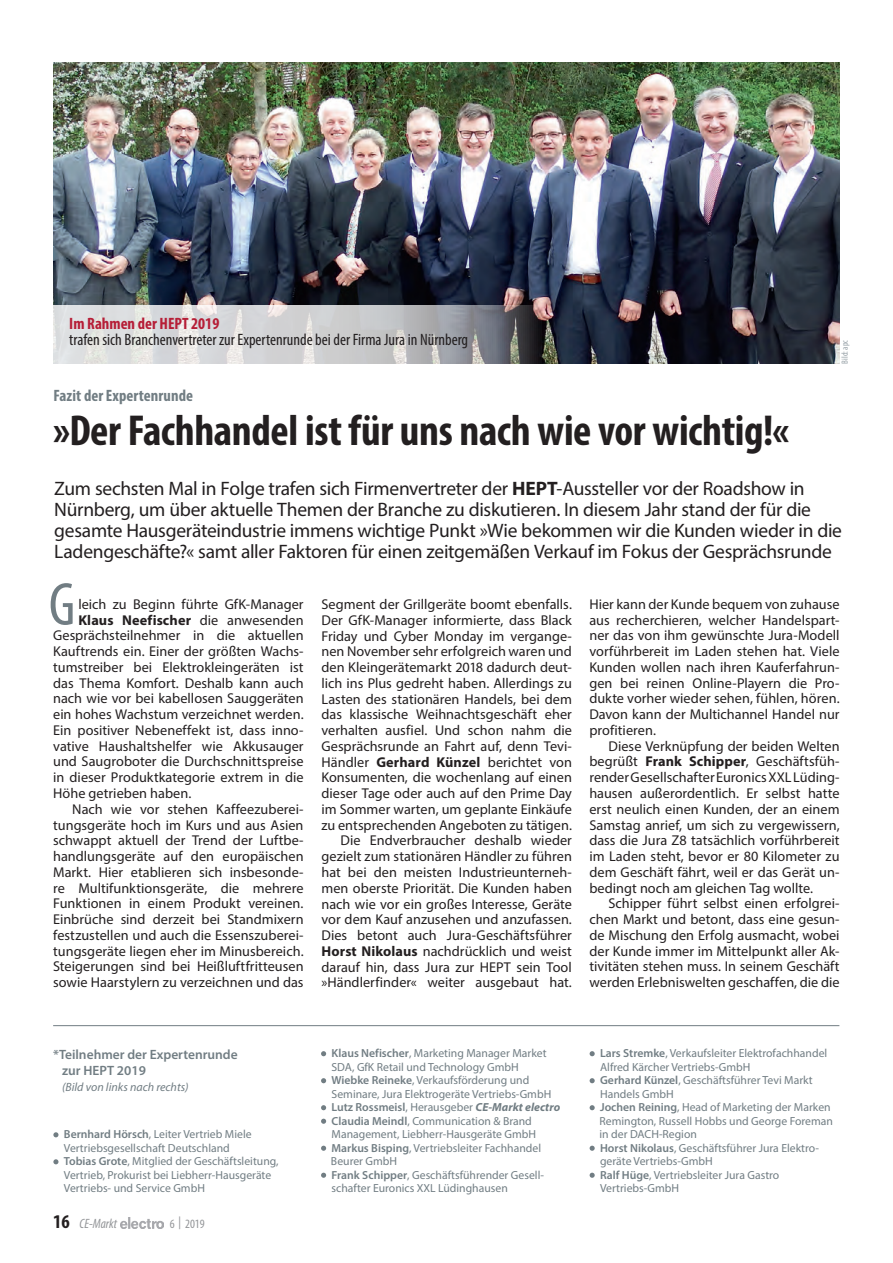
<style>
.page{position:relative;width:893px;height:1263px;background:#fff}
.page>*{position:absolute;margin:0;border:0;box-sizing:border-box;transform-origin:0 0}
.t1{font:condensed 61.05px "Myriad Pro";color:#717d83}
.t2{font:700 condensed 43.5px "Myriad Pro";letter-spacing:-.01em;color:#231f20}
.t3{font:19.5px/21px "Myriad Pro";letter-spacing:-.015em;color:#231f20}
.t4{font:condensed 16.5px "Myriad Pro";color:#231f20}
.t5{font:700 condensed 16.5px "Myriad Pro";letter-spacing:.005em;color:#717d83}
.t6{font:700 condensed 16.5px "Myriad Pro";color:#b61e37}
.t7{font:14.25px/15.8px "Myriad Pro";letter-spacing:.005em;color:#231f20;text-align:justify}
.t8{font:700 14.25px "Myriad Pro";letter-spacing:.01em;color:#231f20}
.t9{font:600 13.5px/15.8px "Myriad Pro";color:#717d83}
.t10{font:italic condensed 13.5px "Myriad Pro";color:#939598}
.t11{font:condensed 12.75px "Myriad Pro";color:#939598}
.t12{font:italic 12px "Myriad Pro";color:#717d83}
.t13{font:11.7px/13.5px "Myriad Pro";color:#717d83}
.t14{font:condensed 9px "Myriad Pro";color:#97a1a7}
.s1{font-weight:700}
.s2{font-weight:400}
.s3{font-weight:600}
.s4{font-weight:700;font-style:normal;font-size:19.5px;color:#231f20}
.s5{font-weight:700;font-style:italic}
</style>
<div class="page">
<img style="left:54px;top:62px;width:786px;height:302px">
<img style="left:121px;top:1217px;width:43px;height:11px">
<svg style="left:53px;top:1132px;width:5px;height:5px"></svg>
<svg style="left:53px;top:1159px;width:5px;height:5px"></svg>
<svg style="left:321px;top:1051px;width:5px;height:5px"></svg>
<svg style="left:321px;top:1078px;width:5px;height:5px"></svg>
<svg style="left:321px;top:1105px;width:5px;height:5px"></svg>
<svg style="left:321px;top:1119px;width:5px;height:5px"></svg>
<svg style="left:321px;top:1146px;width:5px;height:5px"></svg>
<svg style="left:321px;top:1173px;width:5px;height:5px"></svg>
<svg style="left:590px;top:1051px;width:5px;height:5px"></svg>
<svg style="left:590px;top:1078px;width:5px;height:5px"></svg>
<svg style="left:590px;top:1105px;width:5px;height:5px"></svg>
<svg style="left:590px;top:1146px;width:5px;height:5px"></svg>
<svg style="left:590px;top:1173px;width:5px;height:5px"></svg>
<hr style="left:53px;top:1025px;width:786px;height:1px;background:#717d83">
<svg style="left:53px;top:305px;width:488px;height:59px"></svg>
<p class="t6" style="left:69px;top:313px;width:152px">Im Rahmen der HEPT 2019</p>
<p class="t4" style="left:69px;top:329px;width:400px">trafen sich Branchenvertreter zur Expertenrunde bei der Firma Jura in Nürnberg</p>
<p class="t14" style="left:839px;top:364px;width:25px;rotate:-90deg">Bild: apc</p>
<p class="t5" style="left:54px;top:386px;width:141px">Fazit der Expertenrunde</p>
<h2 class="t2" style="left:54px;top:403px;width:737px">»Der Fachhandel ist für uns nach wie vor wichtig!«</h2>
<p class="t3" style="left:54px;top:477px;width:789px">Zum sechsten Mal in Folge trafen sich Firmenvertreter der <span class="s1">HEPT</span>-Aussteller vor der Roadshow in Nürnberg, um über aktuelle Themen der Branche zu diskutieren. In diesem Jahr stand der für die gesamte Hausgeräteindustrie immens wichtige Punkt »Wie bekommen wir die Kunden wieder in die Ladengeschäfte?« samt aller Faktoren für einen zeitgemäßen Verkauf im Fokus der Gesprächsrunde</p>
<h1 class="t1" style="left:49px;top:567px;width:28px">G</h1>
<p class="t7" style="left:78px;top:596px;width:227px">leich zu Beginn führte GfK-Manager</p>
<p class="t8" style="left:78px;top:610px;width:227px">Klaus Neefischer <span class="s2">die anwesenden</span></p>
<p class="t7" style="left:53px;top:627px;width:252px">Gesprächsteilnehmer in die aktuellen</p>
<p class="t7" style="left:53px;top:643px;width:252px">Kauftrends ein. Einer der größten Wachs-</p>
<p class="t7" style="left:53px;top:659px;width:252px">tumstreiber bei Elektrokleingeräten ist</p>
<p class="t7" style="left:53px;top:675px;width:252px">das Thema Komfort. Deshalb kann auch</p>
<p class="t7" style="left:53px;top:690px;width:252px">nach wie vor bei kabellosen Sauggeräten</p>
<p class="t7" style="left:53px;top:706px;width:252px">ein hohes Wachstum verzeichnet werden.</p>
<p class="t7" style="left:53px;top:722px;width:252px">Ein positiver Nebeneffekt ist, dass inno-</p>
<p class="t7" style="left:53px;top:738px;width:252px">vative Haushaltshelfer wie Akkusauger</p>
<p class="t7" style="left:53px;top:754px;width:252px">und Saugroboter die Durchschnittspreise</p>
<p class="t7" style="left:53px;top:769px;width:252px">in dieser Produktkategorie extrem in die</p>
<p class="t7" style="left:53px;top:785px;width:140px">Höhe getrieben haben.</p>
<p class="t7" style="left:72px;top:801px;width:233px">Nach wie vor stehen Kaffeezuberei-</p>
<p class="t7" style="left:53px;top:817px;width:252px">tungsgeräte hoch im Kurs und aus Asien</p>
<p class="t7" style="left:53px;top:832px;width:252px">schwappt aktuell der Trend der Luftbe-</p>
<p class="t7" style="left:53px;top:848px;width:252px">handlungsgeräte auf den europäischen</p>
<p class="t7" style="left:53px;top:864px;width:252px">Markt. Hier etablieren sich insbesonde-</p>
<p class="t7" style="left:53px;top:880px;width:252px">re Multifunktionsgeräte, die mehrere</p>
<p class="t7" style="left:53px;top:895px;width:252px">Funktionen in einem Produkt vereinen.</p>
<p class="t7" style="left:53px;top:911px;width:252px">Einbrüche sind derzeit bei Standmixern</p>
<p class="t7" style="left:53px;top:927px;width:252px">festzustellen und auch die Essenszuberei-</p>
<p class="t7" style="left:53px;top:943px;width:252px">tungsgeräte liegen eher im Minusbereich.</p>
<p class="t7" style="left:53px;top:958px;width:252px">Steigerungen sind bei Heißluftfritteusen</p>
<p class="t7" style="left:53px;top:974px;width:252px">sowie Haarstylern zu verzeichnen und das</p>
<p class="t7" style="left:589px;top:596px;width:252px">Hier kann der Kunde bequem von zuhause aus recherchieren, welcher Handelspart&shy;ner das von ihm gewünschte Jura-Modell vorführbereit im Laden stehen hat. Viele Kunden wollen nach ihren Kauferfahrun&shy;gen bei reinen Online-Playern die Pro&shy;dukte vorher wieder sehen, fühlen, hören.<br>Davon kann der Multichannel Handel nur profitieren.</p>
<p class="t7" style="left:589px;top:738px;width:252px;text-indent:19px">Diese Verknüpfung der beiden Welten begrüßt <span class="s1">Frank Schipper</span>, Geschäftsfüh&shy;render Gesellschafter Euronics XXL Lüding&shy;hausen außerordentlich. Er selbst hatte erst neulich einen Kunden, der an einem Samstag anrief, um sich zu vergewissern, dass die Jura Z8 tatsächlich vorführbereit im Laden steht, bevor er 80 Kilometer zu dem Geschäft fährt, weil er das Gerät un&shy;bedingt noch am gleichen Tag wollte.</p>
<p class="t7" style="left:589px;top:895px;width:252px;text-indent:19px">Schipper führt selbst einen erfolgrei&shy;chen Markt und betont, dass eine gesun&shy;de Mischung den Erfolg ausmacht, wobei der Kunde immer im Mittelpunkt aller Ak&shy;tivitäten stehen muss. In seinem Geschäft werden Erlebniswelten geschaffen, die die</p>
<p class="t7" style="left:321px;top:596px;width:252px;text-align:right">Segment der Grillgeräte boomt ebenfalls.<br>Der GfK-Manager informierte, dass Black Friday und Cyber Monday im vergange&shy;nen November sehr erfolgreich waren und den Kleingerätemarkt 2018 dadurch deut&shy;lich ins Plus gedreht haben. Allerdings zu Lasten des stationären Handels, bei dem das klassische Weihnachtsgeschäft eher verhalten ausfiel. Und schon nahm die Gesprächsrunde an Fahrt auf, denn Tevi-Händler <span class="s1">Gerhard Künzel</span> berichtet von Konsumenten, die wochenlang auf einen dieser Tage oder auch auf den Prime Day im Sommer warten, um geplante Einkäufe zu entsprechenden Angeboten zu tätigen.<br>Die Endverbraucher deshalb wieder gezielt zum stationären Händler zu führen hat bei den meisten Industrieunterneh&shy;men oberste Priorität. Die Kunden haben nach wie vor ein großes Interesse, Geräte vor dem Kauf anzusehen und anzufassen.<br>Dies betont auch Jura-Geschäftsführer <span class="s1">Horst Nikolaus</span> nachdrücklich und weist darauf hin, dass Jura zur HEPT sein Tool »Händlerfinder« weiter ausgebaut hat.</p>
<p class="t9" style="left:62px;top:1046px;width:177px;text-indent:-9px">*Teilnehmer der Expertenrunde zur HEPT 2019</p>
<p class="t12" style="left:62px;top:1079px;width:128px">(Bild von links nach rechts)</p>
<p class="t13" style="left:64px;top:1127px;width:216px"><span class="s3">Bernhard Hörsch</span>, Leiter Vertrieb Miele Vertriebsgesellschaft Deutschland<br><span class="s3">Tobias Grote</span>, Mitglied der Geschäftsleitung, Vertrieb, Prokurist bei Liebherr-Hausgeräte Vertriebs- und Service GmbH</p>
<p class="t10" style="left:53px;top:1215px;width:65px"><span class="s4">16</span> CE-Markt</p>
<p class="t11" style="left:170px;top:1216px;width:37px">6 | 2019</p>
<p class="t13" style="left:331px;top:1046px;width:231px"><span class="s3">Klaus Nefischer</span>, Marketing Manager Market SDA, GfK Retail und Technology GmbH<br><span class="s3">Wiebke Reineke</span>, Verkaufsförderung und Seminare, Jura Elektrogeräte Vertriebs-GmbH <span class="s3">Lutz Rossmeisl</span>, Herausgeber <span class="s5">CE-Markt electro </span><span class="s3">Claudia Meindl</span>, Communication &amp; Brand Management, Liebherr-Hausgeräte GmbH <span class="s3">Markus Bisping</span>, Vertriebsleiter Fachhandel Beurer GmbH<br><span class="s3">Frank Schipper</span>, Geschäftsführender Gesell&shy;schafter Euronics XXL Lüdinghausen</p>
<p class="t13" style="left:599px;top:1046px;width:235px"><span class="s3">Lars Stremke</span>, Verkaufsleiter Elektrofachhandel Alfred Kärcher Vertriebs-GmbH<br><span class="s3">Gerhard Künzel</span>, Geschäftsführer Tevi Markt Handels GmbH<br><span class="s3">Jochen Reining</span>, Head of Marketing der Marken Remington, Russell Hobbs und George Foreman in der DACH-Region<br><span class="s3">Horst Nikolaus</span>, Geschäftsführer Jura Elektro&shy;geräte Vertriebs-GmbH<br><span class="s3">Ralf Hüge</span>, Vertriebsleiter Jura Gastro Vertriebs-GmbH</p>
</div>
